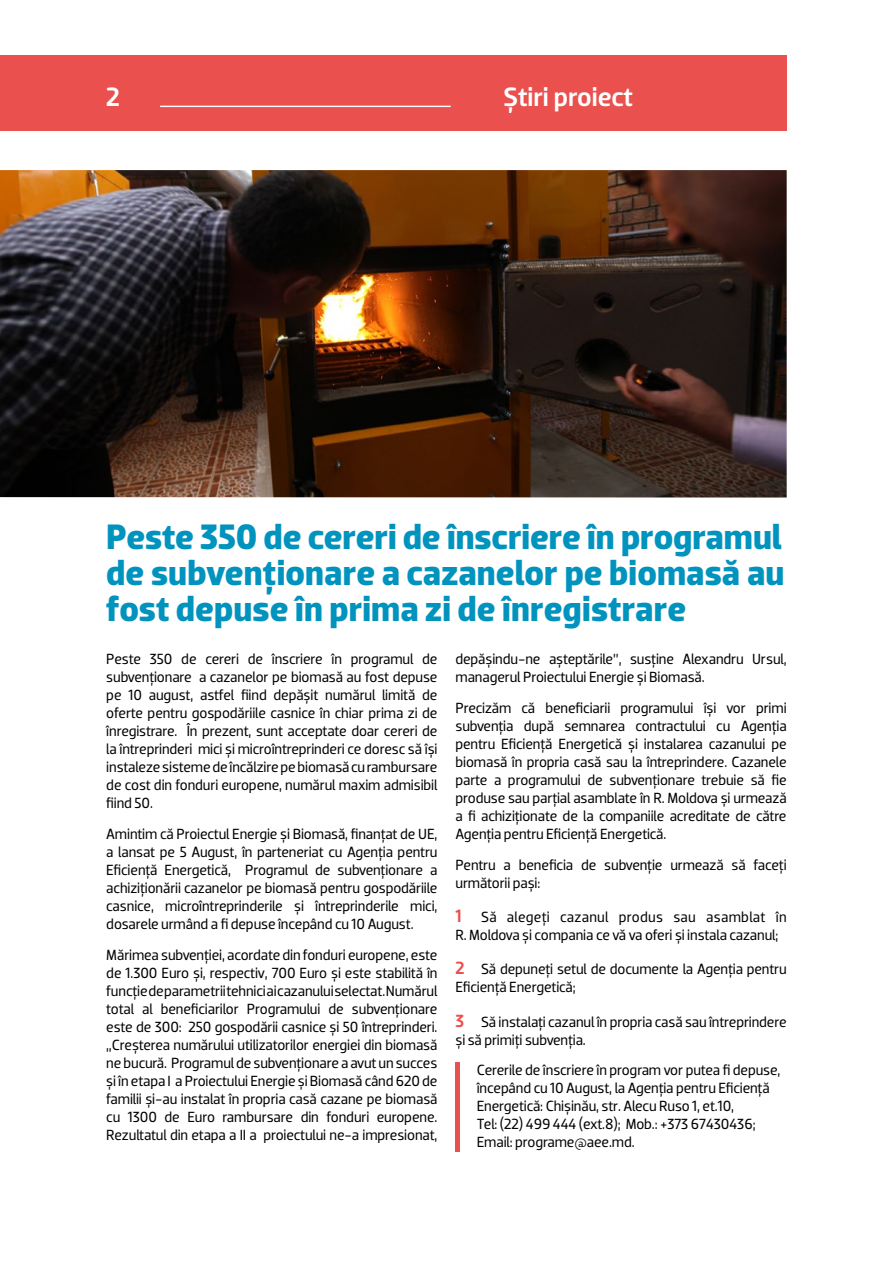
<style>
.page{position:relative;width:893px;height:1263px;background:#fff}
.page>*{position:absolute;margin:0;border:0;box-sizing:border-box;transform-origin:0 0}
.t1{font:700 36px/36px "Dobra";color:#0093be;text-align:justify}
.t2{font:500 27px "Dobra";color:#fff}
.t3{font:15px/18px "Dobra";letter-spacing:-.005em;color:#000}
.s1{font-weight:500;font-size:18px;color:#e9504e}
</style>
<div class="page">
<div style="left:0;top:55px;width:786px;height:75px;background:#e9504e"></div>
<hr style="left:160px;top:106px;width:291px;height:1px;background:#fff">
<img style="left:0;top:170px;width:787px;height:327px">
<div style="left:455px;top:1063px;width:5px;height:89px;background:#e9504e"></div>
<h2 class="t2" style="left:106px;top:81px;width:15px">2</h2>
<h2 class="t2" style="left:503px;top:81px;width:131px">Știri proiect</h2>
<h1 class="t1" style="left:106px;top:519px;width:680px">Peste 350 de cereri de înscriere în programul de subvenţionare a cazanelor pe biomasă au fost depuse în prima zi de înregistrare</h1>
<p class="t3" style="left:106px;top:650px;width:333px;text-align:justify">Peste 350 de cereri de înscriere în programul de subvenţionare a cazanelor pe biomasă au fost depuse pe 10 august, astfel fiind depășit numărul limită de oferte pentru gospodăriile casnice în chiar prima zi de înregistrare. În prezent, sunt acceptate doar cereri de la întreprinderi mici și microîntreprinderi ce doresc să își instaleze sisteme de încălzire pe biomasă cu rambursare de cost din fonduri europene, numărul maxim admisibil fiind 50.</p>
<p class="t3" style="left:106px;top:825px;width:333px;text-align:justify">Amintim că Proiectul Energie și Biomasă, finanţat de UE, a lansat pe 5 August, în parteneriat cu Agenţia pentru Eficienţă Energetică, Programul de subvenţionare a achiziţionării cazanelor pe biomasă pentru gospodăriile casnice, microîntreprinderile și întreprinderile mici, dosarele urmând a fi depuse începând cu 10 August.</p>
<p class="t3" style="left:106px;top:945px;width:333px;text-align:justify">Mărimea subvenţiei, acordate din fonduri europene, este de 1.300 Euro și, respectiv, 700 Euro și este stabilită în funcţie de parametrii tehnici ai cazanului selectat. Numărul total al beneficiarilor Programului de subvenţionare este de 300: 250 gospodării casnice și 50 întreprinderi. „Creșterea numărului utilizatorilor energiei din biomasă ne bucură. Programul de subvenţionare a avut un succes și în etapa I a Proiectului Energie și Biomasă când 620 de familii și-au instalat în propria casă cazane pe biomasă cu 1300 de Euro rambursare din fonduri europene.<br>Rezultatul din etapa a II a proiectului ne-a impresionat,</p>
<p class="t3" style="left:455px;top:650px;width:333px">depășindu-ne așteptările”, susţine Alexandru Ursul, managerul Proiectului Energie și Biomasă.</p>
<p class="t3" style="left:455px;top:699px;width:333px;text-align:justify">Precizăm că beneficiarii programului își vor primi subvenţia după semnarea contractului cu Agenţia pentru Eficienţă Energetică și instalarea cazanului pe biomasă în propria casă sau la întreprindere. Cazanele parte a programului de subvenţionare trebuie să fie produse sau parţial asamblate în R. Moldova și urmează a fi achiziţionate de la companiile acreditate de către Agenţia pentru Eficienţă Energetică.</p>
<p class="t3" style="left:455px;top:855px;width:333px">Pentru a beneficia de subvenţie urmează să faceţi următorii pași:</p>
<p class="t3" style="left:455px;top:908px;width:333px"><span class="s1">1</span> Să alegeţi cazanul produs sau asamblat în<br>R. Moldova și compania ce vă va oferi și instala cazanul;</p>
<p class="t3" style="left:455px;top:960px;width:333px"><span class="s1">2</span> Să depuneţi setul de documente la Agenţia pentru<br>Eficienţă Energetică;</p>
<p class="t3" style="left:455px;top:1012px;width:333px"><span class="s1">3</span> Să instalaţi cazanul în propria casă sau întreprindere și să primiţi subvenţia.</p>
<p class="t3" style="left:477px;top:1061px;width:305px">Cererile de înscriere în program vor putea fi depuse, începând cu 10 August, la Agenţia pentru Eficienţă Energetică: Chișinău, str. Alecu Ruso 1, et.10,<br>Tel: (22) 499 444 (ext.8); Mob.: +373 67430436; Email: programe@aee.md.</p>
</div>
